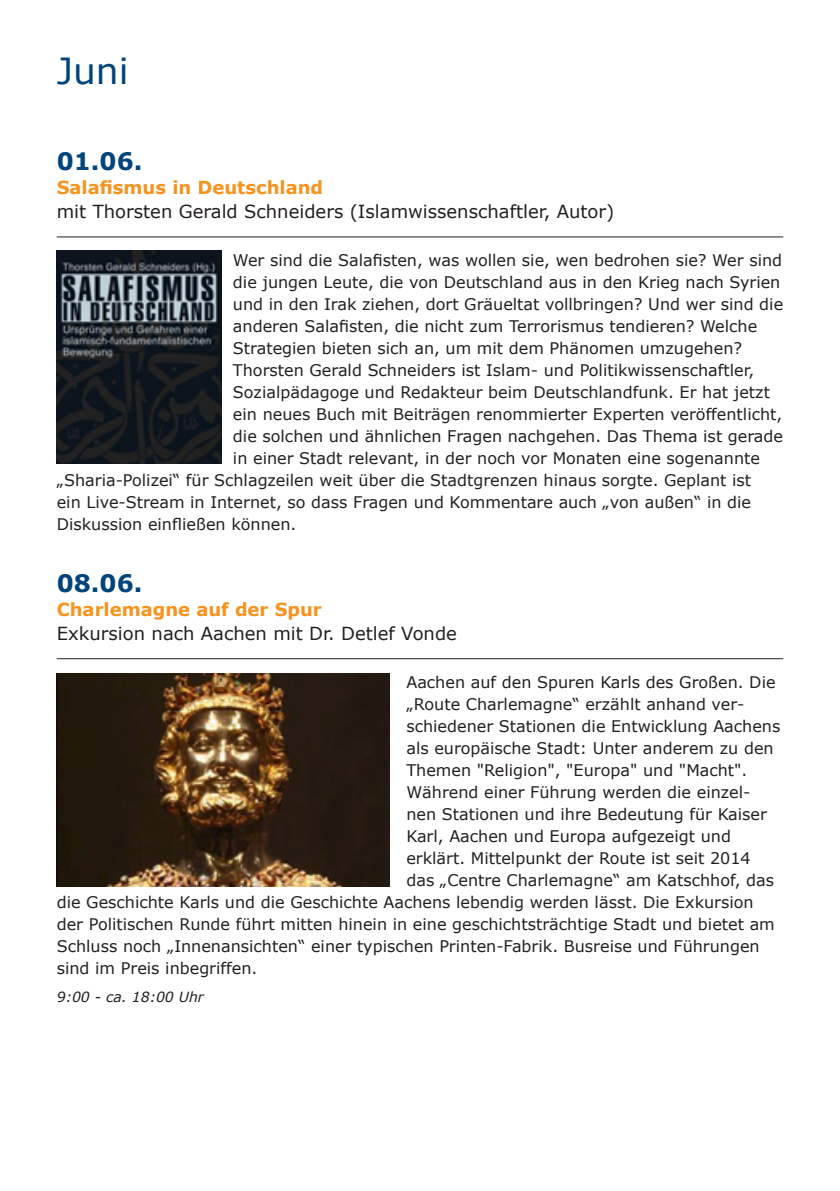
<style>
.page{position:relative;width:840px;height:1191px;background:#fff}
.page>*{position:absolute;margin:0;border:0;box-sizing:border-box;transform-origin:0 0}
.t1{font:36px "Verdana";color:#00447b}
.t2{font:700 24px "Verdana";color:#00447b}
.t3{font:18px "Verdana";color:#231f20}
.t4{font:700 18px "Verdana";color:#f7931d}
.t5{font:16px "Verdana";color:#231f20}
.t6{font:italic 14px "Verdana";color:#231f20}
</style>
<div class="page">
<hr style="left:57px;top:236px;width:725px;height:1px;background:#231f20">
<hr style="left:57px;top:658px;width:725px;height:1px;background:#231f20">
<img style="left:57px;top:673px;width:332px;height:213px">
<img style="left:57px;top:251px;width:164px;height:212px">
<h1 class="t1" style="left:57px;top:48px;width:73px">Juni</h1>
<h2 class="t2" style="left:57px;top:146px;width:87px">01.06.</h2>
<p class="t4" style="left:57px;top:176px;width:268px">Salafismus in Deutschland</p>
<p class="t3" style="left:57px;top:200px;width:559px">mit Thorsten Gerald Schneiders (Islamwissenschaftler, Autor)</p>
<p class="t5" style="left:233px;top:250px;width:550px">Wer sind die Salafisten, was wollen sie, wen bedrohen sie? Wer sind</p>
<p class="t5" style="left:233px;top:272px;width:548px">die jungen Leute, die von Deutschland aus in den Krieg nach Syrien</p>
<p class="t5" style="left:233px;top:294px;width:551px">und in den Irak ziehen, dort Gräueltat vollbringen? Und wer sind die</p>
<p class="t5" style="left:233px;top:316px;width:525px">anderen Salafisten, die nicht zum Terrorismus tendieren? Welche</p>
<p class="t5" style="left:233px;top:338px;width:510px">Strategien bieten sich an, um mit dem Phänomen umzugehen?</p>
<p class="t5" style="left:233px;top:360px;width:522px">Thorsten Gerald Schneiders ist Islam- und Politikwissenschaftler,</p>
<p class="t5" style="left:233px;top:382px;width:538px">Sozialpädagoge und Redakteur beim Deutschlandfunk. Er hat jetzt</p>
<p class="t5" style="left:233px;top:404px;width:550px">ein neues Buch mit Beiträgen renommierter Experten veröffentlicht,</p>
<p class="t5" style="left:233px;top:426px;width:551px">die solchen und ähnlichen Fragen nachgehen. Das Thema ist gerade</p>
<p class="t5" style="left:233px;top:448px;width:528px">in einer Stadt relevant, in der noch vor Monaten eine sogenannte</p>
<p class="t5" style="left:57px;top:470px;width:695px">„Sharia-Polizei“ für Schlagzeilen weit über die Stadtgrenzen hinaus sorgte. Geplant ist</p>
<p class="t5" style="left:57px;top:492px;width:695px">ein Live-Stream in Internet, so dass Fragen und Kommentare auch „von außen“ in die</p>
<p class="t5" style="left:57px;top:514px;width:241px">Diskussion einfließen können.</p>
<h2 class="t2" style="left:57px;top:568px;width:87px">08.06.</h2>
<p class="t4" style="left:57px;top:598px;width:266px">Charlemagne auf der Spur</p>
<p class="t3" style="left:57px;top:622px;width:401px">Exkursion nach Aachen mit Dr. Detlef Vonde</p>
<p class="t5" style="left:406px;top:671px;width:370px">Aachen auf den Spuren Karls des Großen. Die</p>
<p class="t5" style="left:406px;top:693px;width:339px">„Route Charlemagne“ erzählt anhand ver-</p>
<p class="t5" style="left:406px;top:715px;width:375px">schiedener Stationen die Entwicklung Aachens</p>
<p class="t5" style="left:406px;top:737px;width:368px">als europäische Stadt: Unter anderem zu den</p>
<p class="t5" style="left:406px;top:759px;width:342px">Themen "Religion", "Europa" und "Macht".</p>
<p class="t5" style="left:406px;top:781px;width:345px">Während einer Führung werden die einzel-</p>
<p class="t5" style="left:406px;top:803px;width:362px">nen Stationen und ihre Bedeutung für Kaiser</p>
<p class="t5" style="left:406px;top:825px;width:326px">Karl, Aachen und Europa aufgezeigt und</p>
<p class="t5" style="left:406px;top:847px;width:345px">erklärt. Mittelpunkt der Route ist seit 2014</p>
<p class="t5" style="left:406px;top:869px;width:369px">das „Centre Charlemagne“ am Katschhof, das</p>
<p class="t5" style="left:57px;top:891px;width:698px">die Geschichte Karls und die Geschichte Aachens lebendig werden lässt. Die Exkursion</p>
<p class="t5" style="left:57px;top:913px;width:719px">der Politischen Runde führt mitten hinein in eine geschichtsträchtige Stadt und bietet am</p>
<p class="t5" style="left:57px;top:935px;width:704px">Schluss noch „Innenansichten“ einer typischen Printen-Fabrik. Busreise und Führungen</p>
<p class="t5" style="left:57px;top:957px;width:202px">sind im Preis inbegriffen.</p>
<p class="t6" style="left:57px;top:987px;width:149px">9:00 - ca. 18:00 Uhr</p>
</div>
